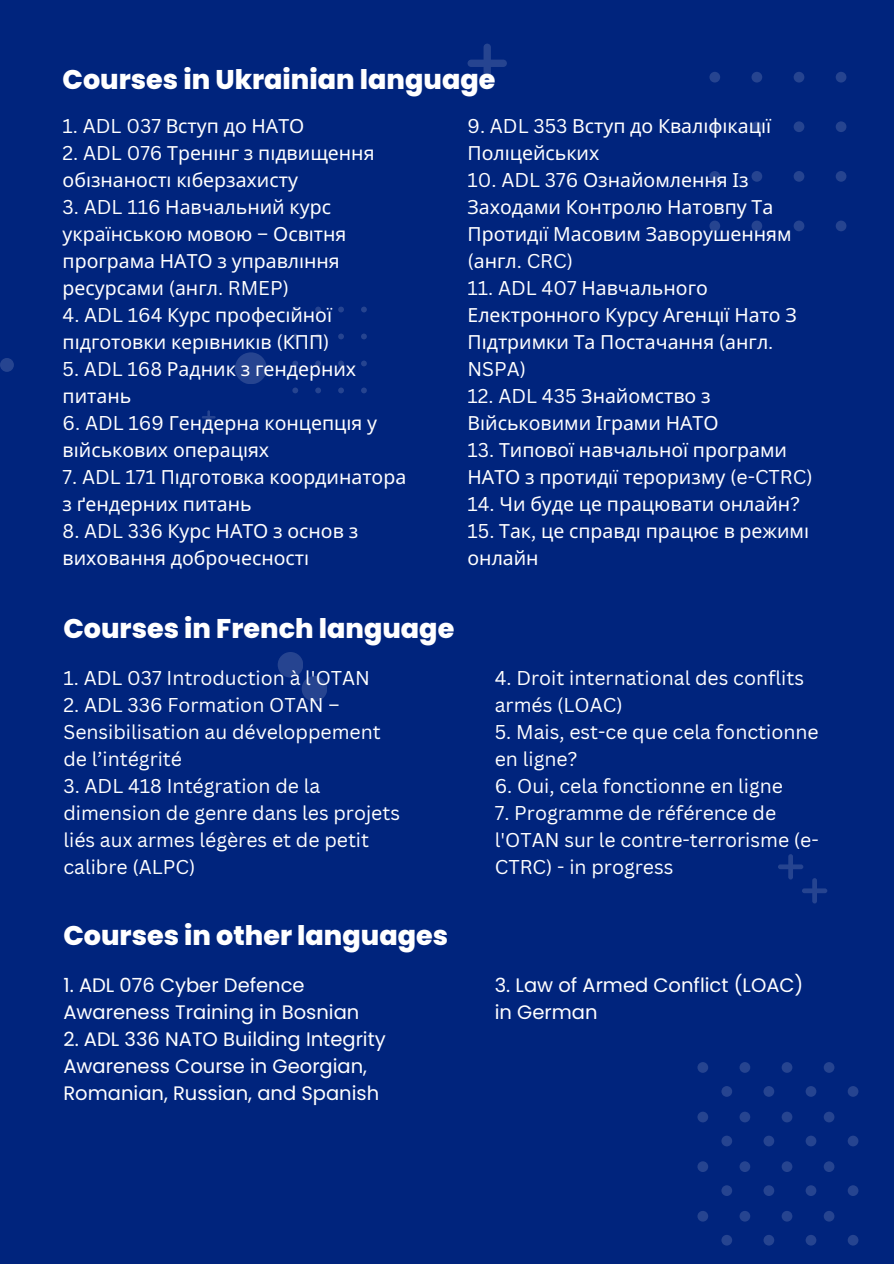
<style>
.page{position:relative;width:894px;height:1264px;background:#fff}
.page>*{position:absolute;margin:0;border:0;box-sizing:border-box;transform-origin:0 0}
.t1{font:800 27px "Poppins";color:#fff}
.t2{font:19.5px/27px "Noto Sans";color:#fff}
.t3{font:19.5px/27px "Canva Sans";color:#fff}
.t4{font:19.5px/27px "Poppins";color:#fff}
.s1{font-family:"Canva Sans"}
</style>
<div class="page">
<div style="left:0;top:0;width:893px;height:1263px;background:#00247d"></div>
<svg style="left:467px;top:44px;width:39px;height:39px"></svg>
<div style="left:277px;top:652px;width:26px;height:25px;background:#264490;border-radius:50%"></div>
<svg style="left:709px;top:72px;width:137px;height:159px"></svg>
<svg style="left:778px;top:854px;width:49px;height:49px"></svg>
<div style="left:301px;top:676px;width:26px;height:25px;background:#264490;border-radius:50%"></div>
<svg style="left:697px;top:1062px;width:161px;height:183px"></svg>
<svg style="left:292px;top:306px;width:74px;height:87px"></svg>
<svg style="left:202px;top:410px;width:13px;height:14px"></svg>
<div style="left:0;top:358px;width:14px;height:14px;background:#264490;border-radius:50%"></div>
<div style="left:235px;top:352px;width:32px;height:32px;background:#264490;border-radius:50%"></div>
<p class="t1" style="left:63px;top:60px;width:434px">Courses in Ukrainian language</p>
<p class="t2" style="left:63px;top:112px;width:243px"><span class="s1">1. ADL 037</span> Вступ до НАТО</p>
<h1 class="t2" style="left:63px;top:139px;width:313px"><span class="s1">2. ADL 076</span> Трені нг з підвищення обізнаності кі берзахисту</h1>
<p class="t2" style="left:63px;top:193px;width:285px"><span class="s1">3. ADL 116</span> Навчальний курс українською мовою <span class="s1">–</span> Освітня</p>
<p class="t2" style="left:63px;top:247px;width:278px">програма НАТО з управлі ння ресурсами <span class="s1">(</span>англ<span class="s1">. RMEP)</span></p>
<p class="t2" style="left:63px;top:301px;width:271px"><span class="s1">4. ADL 164</span> Курс професі йної підготовки кері вникі в <span class="s1">(</span>КПП<span class="s1">)</span></p>
<p class="t2" style="left:63px;top:355px;width:295px"><span class="s1">5. ADL 168</span> Радник з гендерних</p>
<p class="t2" style="left:63px;top:382px;width:70px">питань</p>
<p class="t2" style="left:63px;top:409px;width:316px"><span class="s1">6. ADL 169</span> Гендерна концепція у</p>
<p class="t2" style="left:63px;top:436px;width:208px">ві йськових операціях</p>
<p class="t2" style="left:63px;top:463px;width:345px"><span class="s1">7. ADL 171</span> Підготовка координатора</p>
<p class="t2" style="left:63px;top:490px;width:190px">з ґендерних питань</p>
<p class="t2" style="left:63px;top:517px;width:297px"><span class="s1">8. ADL 336</span> Курс НАТО з основ з виховання доброчесності</p>
<p class="t2" style="left:467px;top:112px;width:305px"><span class="s1">9. ADL 353</span> Вступ до Кваліфі кації<br>Полі цейських</p>
<p class="t2" style="left:467px;top:166px;width:325px"><span class="s1">10. ADL 376</span> Ознайомлення Із<br>Заходами Контролю Натовпу Та<br>Протидії Масовим Заворушенням <span class="s1">(</span>англ<span class="s1">. CRC)</span></p>
<p class="t2" style="left:467px;top:274px;width:331px"><span class="s1">11. ADL 407</span> Навчального<br>Електронного Курсу Агенції Нато З<br>Підтримки Та Постачання <span class="s1">(</span>англ<span class="s1">.<br>NSPA)</span></p>
<p class="t2" style="left:467px;top:382px;width:252px"><span class="s1">12. ADL 435</span> Знайомство з<br>Ві йськовими Іграми НАТО</p>
<p class="t2" style="left:467px;top:436px;width:346px"><span class="s1">13.</span> Типової навчальної програми<br>НАТО з протидії тероризму <span class="s1">(e-CTRC)</span></p>
<p class="t2" style="left:467px;top:490px;width:334px"><span class="s1">14.</span> Чи буде це працювати онлайн<span class="s1">?</span></p>
<p class="t2" style="left:467px;top:517px;width:340px"><span class="s1">15.</span> Так<span class="s1">,</span> це справді працює в режимі</p>
<p class="t2" style="left:467px;top:544px;width:73px">онлайн</p>
<p class="t1" style="left:63px;top:609px;width:392px">Courses in French language</p>
<p class="t3" style="left:63px;top:663px;width:308px">1. ADL 037 Introduction à l'OTAN</p>
<h1 class="t3" style="left:63px;top:690px;width:319px">2. ADL 336 Formation OTAN –<br>Sensibilisation au développement de l’intégrité</h1>
<p class="t3" style="left:63px;top:771px;width:338px">3. ADL 418 Intégration de la dimension de genre dans les projets liés aux armes légères et de petit calibre (ALPC)</p>
<p class="t1" style="left:63px;top:916px;width:386px">Courses in other languages</p>
<p class="t4" style="left:63px;top:971px;width:297px">1. ADL 076 Cyber Defence<br>Awareness Training in Bosnian</p>
<p class="t4" style="left:63px;top:1025px;width:324px">2. ADL 336 NATO Building Integrity<br>Awareness Course in Georgian,<br>Romanian, Russian, and Spanish</p>
<p class="t3" style="left:494px;top:663px;width:311px">4. Droit international des conflits armés (LOAC)</p>
<p class="t3" style="left:494px;top:717px;width:325px">5. Mais, est-ce que cela fonctionne en ligne?</p>
<p class="t3" style="left:494px;top:771px;width:289px">6. Oui, cela fonctionne en ligne</p>
<p class="t3" style="left:494px;top:798px;width:325px">7. Programme de référence de l'OTAN sur le contre-terrorisme (e-<br>CTRC) - in progress</p>
<p class="t4" style="left:494px;top:971px;width:310px">3. Law of Armed Conflict (LOAC)</p>
<p class="t4" style="left:494px;top:998px;width:104px">in German</p>
</div>
